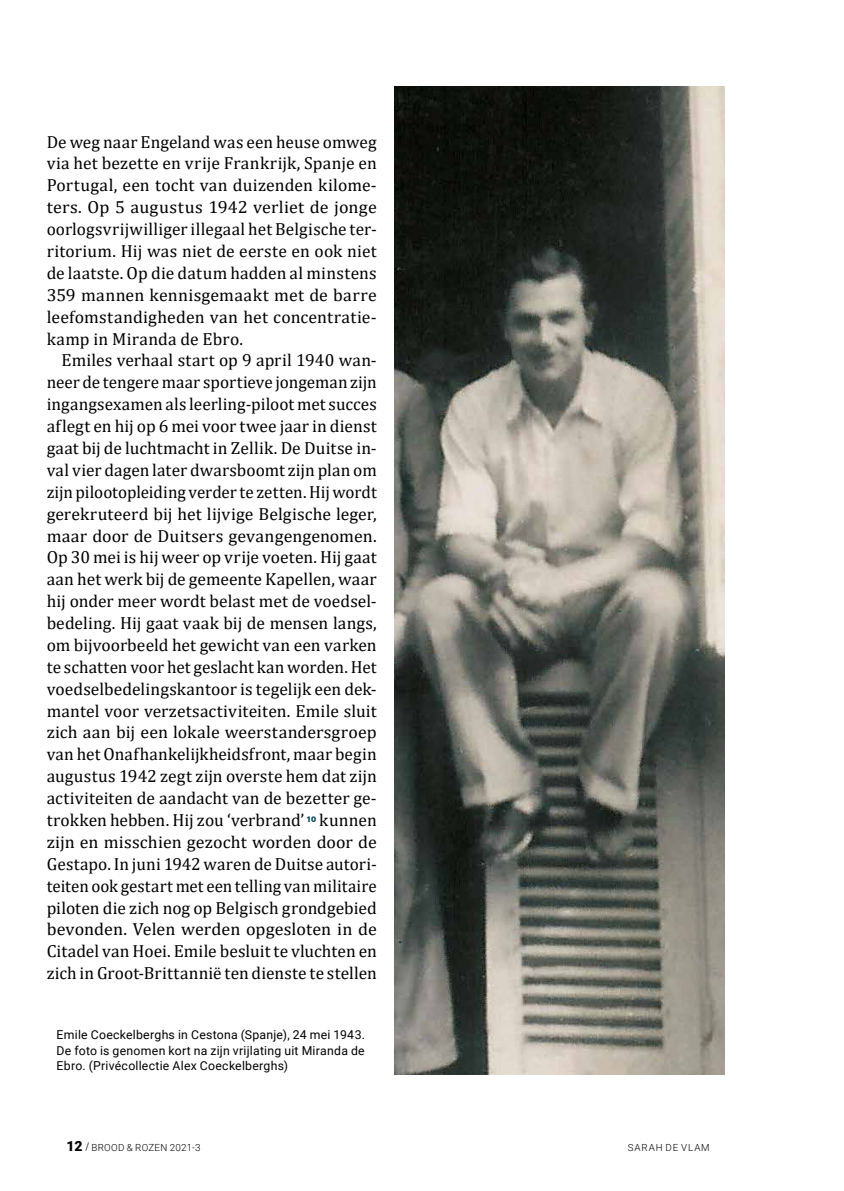
<style>
.page{position:relative;width:844px;height:1191px;background:#fff}
.page>*{position:absolute;margin:0;border:0;box-sizing:border-box;transform-origin:0 0}
.t1{font:17.5px/21.9px "Cambria";letter-spacing:.005em;color:#000;text-align:justify}
.t2{font:12.25px/15.8px "Roboto";letter-spacing:.02em;color:#000;text-align:justify}
.t3{font:300 9.8px "Roboto";letter-spacing:.03em;color:#000}
.t4{font:300 9.8px "Roboto";letter-spacing:.085em;color:#000}
.t5{font:900 7.7px "Zurich BT";color:#044563}
.s1{font-weight:900;font-size:14px}
.s2{font-family:"Zurich BT";font-weight:400;font-size:10.5px}
</style>
<div class="page">
<img style="left:394px;top:87px;width:330px;height:987px">
<p class="t1" style="left:47px;top:131px;width:331px">De weg naar Engeland was een heuse omweg</p>
<p class="t1" style="left:47px;top:152px;width:331px">via het bezette en vrije Frankrijk, Spanje en</p>
<p class="t1" style="left:47px;top:174px;width:331px">Portugal, een tocht van duizenden kilome-</p>
<p class="t1" style="left:47px;top:196px;width:331px">ters. Op 5 augustus 1942 verliet de jonge</p>
<p class="t1" style="left:47px;top:218px;width:331px">oorlogsvrijwilliger illegaal het Belgische ter-</p>
<p class="t1" style="left:47px;top:240px;width:331px">ritorium. Hij was niet de eerste en ook niet</p>
<p class="t1" style="left:47px;top:262px;width:331px">de laatste. Op die datum hadden al minstens</p>
<p class="t1" style="left:47px;top:284px;width:331px">359 mannen kennisgemaakt met de barre</p>
<p class="t1" style="left:47px;top:306px;width:331px">leefomstandigheden van het concentratie-</p>
<p class="t1" style="left:47px;top:327px;width:198px">kamp in Miranda de Ebro.</p>
<p class="t1" style="left:62px;top:349px;width:316px">Emiles verhaal start op 9 april 1940 wan-</p>
<p class="t1" style="left:47px;top:371px;width:331px">neer de tengere maar sportieve jongeman zijn</p>
<p class="t1" style="left:47px;top:393px;width:331px">ingangsexamen als leerling-piloot met succes</p>
<p class="t1" style="left:47px;top:415px;width:331px">aflegt en hij op 6 mei voor twee jaar in dienst</p>
<p class="t1" style="left:47px;top:437px;width:331px">gaat bij de luchtmacht in Zellik. De Duitse in-</p>
<p class="t1" style="left:47px;top:459px;width:331px">val vier dagen later dwarsboomt zijn plan om</p>
<p class="t1" style="left:47px;top:481px;width:331px">zijn pilootopleiding verder te zetten. Hij wordt</p>
<p class="t1" style="left:47px;top:502px;width:331px">gerekruteerd bij het lijvige Belgische leger,</p>
<p class="t1" style="left:47px;top:524px;width:331px">maar door de Duitsers gevangengenomen.</p>
<p class="t1" style="left:47px;top:546px;width:331px">Op 30 mei is hij weer op vrije voeten. Hij gaat</p>
<p class="t1" style="left:47px;top:568px;width:331px">aan het werk bij de gemeente Kapellen, waar</p>
<p class="t1" style="left:47px;top:590px;width:331px">hij onder meer wordt belast met de voedsel-</p>
<p class="t1" style="left:47px;top:612px;width:331px">bedeling. Hij gaat vaak bij de mensen langs,</p>
<p class="t1" style="left:47px;top:634px;width:331px">om bijvoorbeeld het gewicht van een varken</p>
<p class="t1" style="left:47px;top:656px;width:331px">te schatten voor het geslacht kan worden. Het</p>
<p class="t1" style="left:47px;top:677px;width:331px">voedselbedelingskantoor is tegelijk een dek-</p>
<p class="t1" style="left:47px;top:699px;width:331px">mantel voor verzetsactiviteiten. Emile sluit</p>
<p class="t1" style="left:47px;top:721px;width:331px">zich aan bij een lokale weerstandersgroep</p>
<p class="t1" style="left:47px;top:743px;width:331px">van het Onafhankelijkheidsfront, maar begin</p>
<p class="t1" style="left:47px;top:765px;width:331px">augustus 1942 zegt zijn overste hem dat zijn</p>
<p class="t1" style="left:47px;top:787px;width:331px">activiteiten de aandacht van de bezetter ge-</p>
<p class="t1" style="left:47px;top:809px;width:259px">trokken hebben. Hij zou ‘verbrand’</p>
<p class="t5" style="left:306px;top:814px;width:12px">10</p>
<p class="t1" style="left:47px;top:809px;width:331px;text-indent:272px">kunnen zijn en misschien gezocht worden door de Gestapo. In juni 1942 waren de Duitse autori&shy;teiten ook gestart met een telling van militaire piloten die zich nog op Belgisch grondgebied bevonden. Velen werden opgesloten in de Citadel van Hoei. Emile besluit te vluchten en zich in Groot-Brittannië ten dienste te stellen</p>
<p class="t2" style="left:57px;top:1026px;width:310px">Emile Coeckelberghs in Cestona (Spanje), 24 mei 1943.<br>De foto is genomen kort na zijn vrijlating uit Miranda de Ebro. (Privécollectie Alex Coeckelberghs)</p>
<p class="t3" style="left:66px;top:1140px;width:135px"><span class="s1">12</span> <span class="s2">/</span> BROOD &amp; ROZEN 2021-3</p>
<p class="t4" style="left:627px;top:1140px;width:83px">SARAH DE VLAM</p>
</div>
